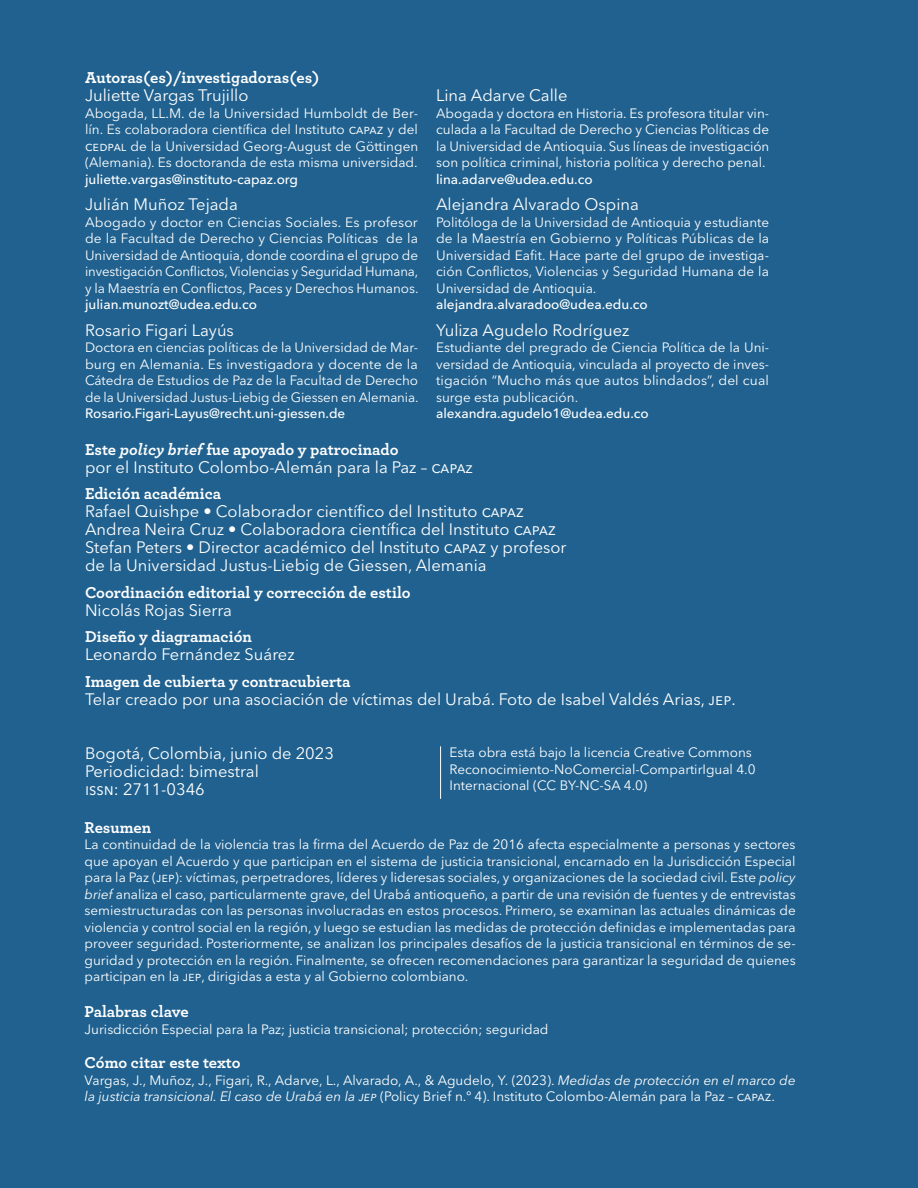
<style>
.page{position:relative;width:918px;height:1188px;background:#20618f}
.page>*{position:absolute;margin:0;border:0;box-sizing:border-box;transform-origin:0 0}
.t1{font:16.5px/18px "Avenir Next LT Pro";color:#fff}
.t2{font:700 16.5px "Archer";color:#fff}
.t3{font:13.5px/16.5px "Avenir Next LT Pro";color:#fff;text-align:justify}
.t4{font:500 13.5px "Avenir Next LT Pro";color:#fff}
.s1{font-style:italic}
</style>
<div class="page">
<hr style="left:440px;top:746px;width:1px;height:53px;background:#fff">
<p class="t2" style="left:85px;top:65px;width:236px">Autoras(es)/investigadoras(es)</p>
<p class="t1" style="left:85px;top:87px;width:165px">Juliette Vargas Trujillo</p>
<p class="t3" style="left:85px;top:105px;width:335px">Abogada, LL.M. de la Universidad Humboldt de Ber&shy;lín. Es colaboradora científica del Instituto capaz y del cedpal de la Universidad Georg-August de Göttingen (Alemania). Es doctoranda de esta misma universidad.</p>
<p class="t4" style="left:85px;top:171px;width:215px">juliette.vargas@instituto-capaz.org</p>
<p class="t1" style="left:85px;top:196px;width:154px">Julián Muñoz Tejada</p>
<p class="t3" style="left:85px;top:214px;width:335px">Abogado y doctor en Ciencias Sociales. Es profesor de la Facultad de Derecho y Ciencias Políticas de la Universidad de Antioquia, donde coordina el grupo de investigación Conflictos, Violencias y Seguridad Humana, y la Maestría en Conflictos, Paces y Derechos Humanos.</p>
<p class="t4" style="left:85px;top:297px;width:173px">julian.munozt@udea.edu.co</p>
<p class="t1" style="left:85px;top:321px;width:150px">Rosario Figari Layús</p>
<p class="t3" style="left:85px;top:339px;width:335px">Doctora en ciencias políticas de la Universidad de Mar&shy;burg en Alemania. Es investigadora y docente de la Cátedra de Estudios de Paz de la Facultad de Derecho de la Universidad Justus-Liebig de Giessen en Alemania.</p>
<p class="t4" style="left:85px;top:406px;width:262px">Rosario.Figari-Layus@recht.uni-giessen.de</p>
<p class="t1" style="left:436px;top:87px;width:133px">Lina Adarve Calle</p>
<p class="t3" style="left:436px;top:105px;width:335px">Abogada y doctora en Historia. Es profesora titular vin&shy;culada a la Facultad de Derecho y Ciencias Políticas de la Universidad de Antioquia. Sus líneas de investigación son política criminal, historia política y derecho penal.</p>
<p class="t4" style="left:436px;top:171px;width:158px">lina.adarve@udea.edu.co</p>
<p class="t1" style="left:436px;top:196px;width:204px">Alejandra Alvarado Ospina</p>
<p class="t3" style="left:436px;top:214px;width:335px">Politóloga de la Universidad de Antioquia y estudiante de la Maestría en Gobierno y Políticas Públicas de la Universidad Eafit. Hace parte del grupo de investiga&shy;ción Conflictos, Violencias y Seguridad Humana de la Universidad de Antioquia.</p>
<p class="t4" style="left:436px;top:297px;width:213px">alejandra.alvaradoo@udea.edu.co</p>
<p class="t1" style="left:436px;top:321px;width:195px">Yuliza Agudelo Rodríguez</p>
<p class="t3" style="left:436px;top:339px;width:335px">Estudiante del pregrado de Ciencia Política de la Uni&shy;versidad de Antioquia, vinculada al proyecto de inves&shy;tigación “Mucho más que autos blindados”, del cual surge esta publicación.</p>
<p class="t4" style="left:436px;top:406px;width:214px">alexandra.agudelo1@udea.edu.co</p>
<p class="t2" style="left:85px;top:436px;width:315px">Este <span class="s1">policy brief</span> fue apoyado y patrocinado</p>
<p class="t1" style="left:85px;top:458px;width:356px">por el Instituto Colombo-Alemán para la Paz – CAPA</p>
<p class="t1" style="left:466px;top:458px;width:9px">z</p>
<p class="t2" style="left:85px;top:481px;width:138px">Edición académica</p>
<p class="t1" style="left:85px;top:503px;width:483px">Rafael Quishpe • Colaborador científico del Instituto capaz Andrea Neira Cruz • Colaboradora científica del Instituto capaz Stefan Peters • Director académico del Instituto capaz y profesor de la Universidad Justus-Liebig de Giessen, Alemania</p>
<p class="t2" style="left:85px;top:579px;width:327px">Coordinación editorial y corrección de estilo</p>
<p class="t1" style="left:85px;top:601px;width:149px">Nicolás Rojas Sierra</p>
<p class="t2" style="left:85px;top:624px;width:168px">Diseño y diagramación</p>
<p class="t1" style="left:85px;top:646px;width:211px">Leonardo Fernández Suárez</p>
<p class="t2" style="left:85px;top:668px;width:267px">Imagen de cubierta y contracubierta</p>
<p class="t1" style="left:85px;top:690px;width:652px">Telar creado por una asociación de víctimas del Urabá. Foto de Isabel Valdés Arias, JEP.</p>
<p class="t1" style="left:85px;top:744px;width:250px">Bogotá, Colombia, junio de 2023<br>Periodicidad: bimestral<br>ISSN: 2711-0346</p>
<p class="t3" style="left:450px;top:744px;width:308px;text-align:left">Esta obra está bajo la licencia Creative Commons<br>Reconocimiento-NoComercial-CompartirIgual 4.0<br>Internacional (CC BY-NC-SA 4.0)</p>
<p class="t2" style="left:85px;top:814px;width:68px">Resumen</p>
<p class="t3" style="left:85px;top:836px;width:713px">La continuidad de la violencia tras la firma del Acuerdo de Paz de 2016 afecta especialmente a personas y sectores que apoyan el Acuerdo y que participan en el sistema de justicia transicional, encarnado en la Jurisdicción Especial para la Paz (jep): víctimas, perpetradores, líderes y lideresas sociales, y organizaciones de la sociedad civil. Este <span class="s1">policy brief</span> analiza el caso, particularmente grave, del Urabá antioqueño, a partir de una revisión de fuentes y de entrevistas semiestructuradas con las personas involucradas en estos procesos. Primero, se examinan las actuales dinámicas de violencia y control social en la región, y luego se estudian las medidas de protección definidas e implementadas para proveer seguridad. Posteriormente, se analizan los principales desafíos de la justicia transicional en términos de se&shy;guridad y protección en la región. Finalmente, se ofrecen recomendaciones para garantizar la seguridad de quienes participan en la jep, dirigidas a esta y al Gobierno colombiano.</p>
<p class="t2" style="left:85px;top:999px;width:106px">Palabras clave</p>
<p class="t3" style="left:85px;top:1021px;width:465px">Jurisdicción Especial para la Paz; justicia transicional; protección; seguridad</p>
<p class="t2" style="left:85px;top:1050px;width:158px">Cómo citar este texto</p>
<p class="t3" style="left:85px;top:1072px;width:713px">Vargas, J., Muñoz, J., Figari, R., Adarve, L., Alvarado, A., &amp; Agudelo, Y. (2023). <span class="s1">Medidas de protección en el marco de la justicia transicional. El caso de Urabá en la JEP</span> (Policy Brief n.º 4). Instituto Colombo-Alemán para la Paz – CAPAZ</p>
<p class="t3" style="left:772px;top:1088px;width:5px">.</p>
</div>
